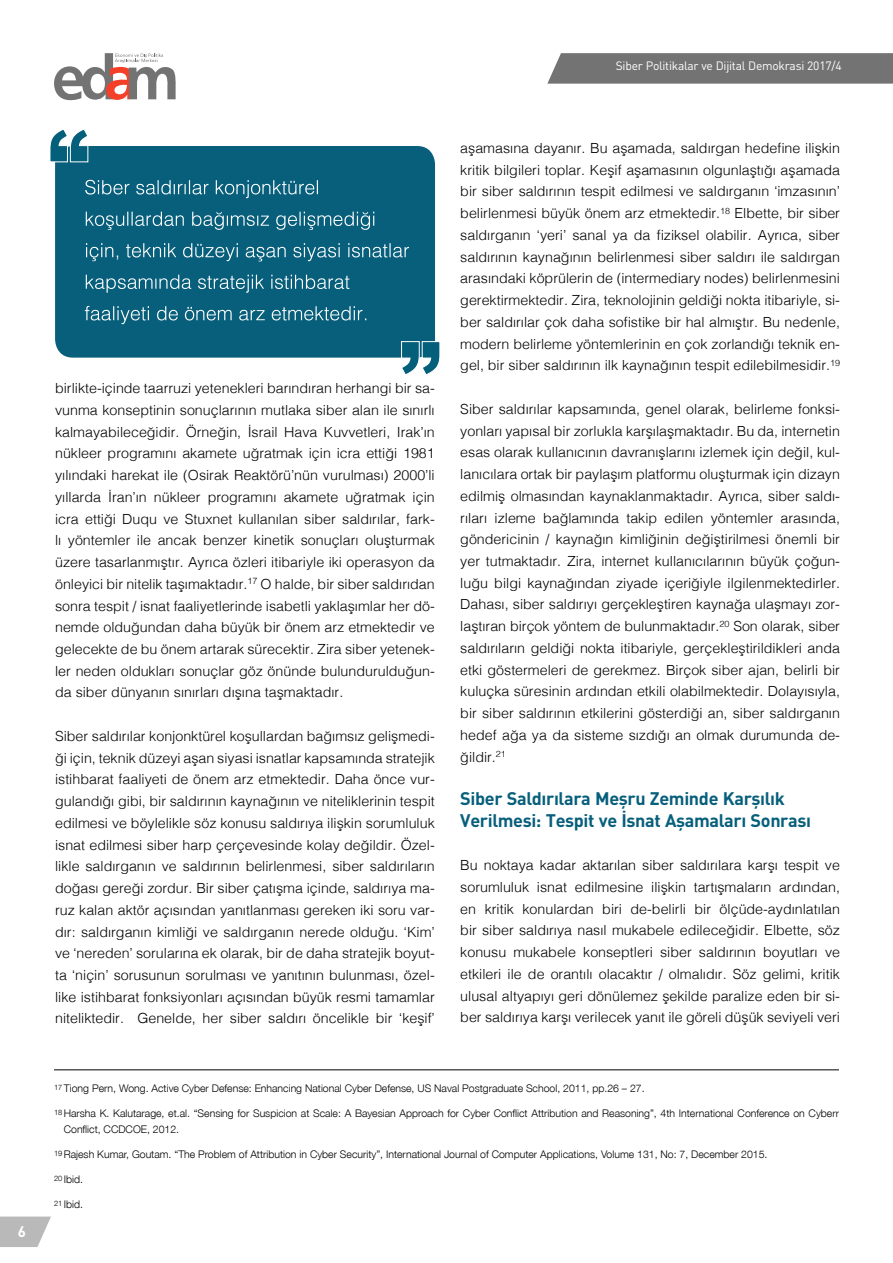
<style>
.page{position:relative;width:893px;height:1263px;background:#fff}
.page>*{position:absolute;margin:0;border:0;box-sizing:border-box;transform-origin:0 0}
.t1{font:700 18px/21.8px "DIN";letter-spacing:-.02em;color:#075f7b}
.t2{font:700 15px "DIN";color:#fff}
.t3{font:300 13.95px/21.8px "Helvetica";color:#000;text-align:justify}
.t4{font:12px "DIN";letter-spacing:-.02em;color:#fff}
.t5{font:300 10.5px/16.2px "Helvetica Neue LT Pro";color:#000}
.t6{font:300 7.5px "Helvetica Neue LT Pro";color:#000}
</style>
<div class="page">
<svg style="left:54px;top:53px;width:122px;height:48px"></svg>
<svg style="left:547px;top:53px;width:346px;height:31px;background:#787878"></svg>
<svg style="left:0;top:1216px;width:51px;height:31px;background:#c3c3c3"></svg>
<div style="left:55px;top:146px;width:380px;height:212px;background:#075f7b;border-radius:18px"></div>
<svg style="left:50px;top:129px;width:39px;height:34px"></svg>
<svg style="left:400px;top:341px;width:40px;height:34px"></svg>
<svg style="left:85px;top:306px;width:281px;height:18px"></svg>
<svg style="left:86px;top:275px;width:263px;height:18px"></svg>
<svg style="left:86px;top:243px;width:323px;height:18px"></svg>
<svg style="left:86px;top:212px;width:288px;height:18px"></svg>
<svg style="left:85px;top:180px;width:233px;height:18px"></svg>
<hr style="left:54px;top:1069px;width:785px;height:1px;background:#000">
<p class="t2" style="left:18px;top:1222px;width:10px">6</p>
<p class="t4" style="left:616px;top:59px;width:227px">Siber Politikalar ve Dijital Demokrasi 2017/4</p>
<p class="t3" style="left:55px;top:376px;width:381px">birlikte-içinde taarruzi yetenekleri barındıran herhangi bir sa&shy;vunma konseptinin sonuçlarının mutlaka siber alan ile sınırlı kalmayabileceğidir. Örneğin, İsrail Hava Kuvvetleri, Irak’ın nükleer programını akamete uğratmak için icra ettiği 1981 yılındaki harekat ile (Osirak Reaktörü’nün vurulması) 2000’li yıllarda İran’ın nükleer programını akamete uğratmak için icra ettiği Duqu ve Stuxnet kullanılan siber saldırılar, fark&shy;lı yöntemler ile ancak benzer kinetik sonuçları oluşturmak üzere tasarlanmıştır. Ayrıca özleri itibariyle iki operasyon da önleyici bir nitelik taşımaktadır.<sup>17</sup> O halde, bir siber saldırıdan sonra tespit / isnat faaliyetlerinde isabetli yaklaşımlar her dö&shy;nemde olduğundan daha büyük bir önem arz etmektedir ve gelecekte de bu önem artarak sürecektir. Zira siber yetenek&shy;ler neden oldukları sonuçlar göz önünde bulundurulduğun&shy;da siber dünyanın sınırları dışına taşmaktadır.</p>
<p class="t3" style="left:55px;top:724px;width:381px">Siber saldırılar konjonktürel koşullardan bağımsız gelişmedi&shy;ği için, teknik düzeyi aşan siyasi isnatlar kapsamında stratejik istihbarat faaliyeti de önem arz etmektedir. Daha önce vur&shy;gulandığı gibi, bir saldırının kaynağının ve niteliklerinin tespit edilmesi ve böylelikle söz konusu saldırıya ilişkin sorumluluk isnat edilmesi siber harp çerçevesinde kolay değildir. Özel&shy;likle saldırganın ve saldırının belirlenmesi, siber saldırıların doğası gereği zordur. Bir siber çatışma içinde, saldırıya ma&shy;ruz kalan aktör açısından yanıtlanması gereken iki soru var&shy;dır: saldırganın kimliği ve saldırganın nerede olduğu. ‘Kim’ ve ‘nereden’ sorularına ek olarak, bir de daha stratejik boyut&shy;ta ‘niçin’ sorusunun sorulması ve yanıtının bulunması, özel&shy;like istihbarat fonksiyonları açısından büyük resmi tamamlar niteliktedir. Genelde, her siber saldırı öncelikle bir ‘keşif’</p>
<p class="t3" style="left:460px;top:136px;width:381px">aşamasına dayanır. Bu aşamada, saldırgan hedefine ilişkin kritik bilgileri toplar. Keşif aşamasının olgunlaştığı aşamada bir siber saldırının tespit edilmesi ve saldırganın ‘imzasının’ belirlenmesi büyük önem arz etmektedir.<sup>18</sup> Elbette, bir siber saldırganın ‘yeri’ sanal ya da fiziksel olabilir. Ayrıca, siber saldırının kaynağının belirlenmesi siber saldırı ile saldırgan arasındaki köprülerin de (intermediary nodes) belirlenmesini gerektirmektedir. Zira, teknolojinin geldiği nokta itibariyle, si&shy;ber saldırılar çok daha sofistike bir hal almıştır. Bu nedenle, modern belirleme yöntemlerinin en çok zorlandığı teknik en&shy;gel, bir siber saldırının ilk kaynağının tespit edilebilmesidir.<sup>19</sup></p>
<p class="t3" style="left:460px;top:397px;width:381px">Siber saldırılar kapsamında, genel olarak, belirleme fonksi&shy;yonları yapısal bir zorlukla karşılaşmaktadır. Bu da, internetin esas olarak kullanıcının davranışlarını izlemek için değil, kul&shy;lanıcılara ortak bir paylaşım platformu oluşturmak için dizayn edilmiş olmasından kaynaklanmaktadır. Ayrıca, siber saldı&shy;rıları izleme bağlamında takip edilen yöntemler arasında, göndericinin / kaynağın kimliğinin değiştirilmesi önemli bir yer tutmaktadır. Zira, internet kullanıcılarının büyük çoğun&shy;luğu bilgi kaynağından ziyade içeriğiyle ilgilenmektedirler.<br>Dahası, siber saldırıyı gerçekleştiren kaynağa ulaşmayı zor&shy;laştıran birçok yöntem de bulunmaktadır.<sup>20</sup> Son olarak, siber saldırıların geldiği nokta itibariyle, gerçekleştirildikleri anda etki göstermeleri de gerekmez. Birçok siber ajan, belirli bir kuluçka süresinin ardından etkili olabilmektedir. Dolayısıyla, bir siber saldırının etkilerini gösterdiği an, siber saldırganın hedef ağa ya da sisteme sızdığı an olmak durumunda de&shy;ğildir.<sup>21</sup></p>
<p class="t1" style="left:460px;top:787px;width:352px">Siber Saldırılara Meşru Zeminde Karşılık<br>Verilmesi: Tespit ve İsnat Aşamaları Sonrası</p>
<p class="t3" style="left:460px;top:853px;width:381px">Bu noktaya kadar aktarılan siber saldırılara karşı tespit ve sorumluluk isnat edilmesine ilişkin tartışmaların ardından, en kritik konulardan biri de-belirli bir ölçüde-aydınlatılan bir siber saldırıya nasıl mukabele edileceğidir. Elbette, söz konusu mukabele konseptleri siber saldırının boyutları ve etkileri ile de orantılı olacaktır / olmalıdır. Söz gelimi, kritik ulusal altyapıyı geri dönülemez şekilde paralize eden bir si&shy;ber saldırıya karşı verilecek yanıt ile göreli düşük seviyeli veri</p>
<p class="t5" style="left:64px;top:1080px;width:582px">Tiong Pern, Wong. Active Cyber Defense: Enhancing National Cyber Defense, US Naval Postgraduate School, 2011, pp.26 – 27.</p>
<p class="t6" style="left:54px;top:1082px;width:10px">17</p>
<p class="t5" style="left:64px;top:1105px;width:777px">Harsha K. Kalutarage, et.al. “Sensing for Suspicion at Scale: A Bayesian Approach for Cyber Conflict Attribution and Reasoning”, 4th International Conference on Cyberr<br>Conflict, CCDCOE, 2012.</p>
<p class="t5" style="left:64px;top:1146px;width:705px">Rajesh Kumar, Goutam. “The Problem of Attribution in Cyber Security”, International Journal of Computer Applications, Volume 131, No: 7, December 2015.</p>
<p class="t5" style="left:64px;top:1171px;width:21px">Ibid.</p>
<p class="t5" style="left:64px;top:1196px;width:21px">Ibid.</p>
<p class="t6" style="left:54px;top:1107px;width:10px">18</p>
<p class="t6" style="left:54px;top:1149px;width:10px">19</p>
<p class="t6" style="left:54px;top:1174px;width:10px">20</p>
<p class="t6" style="left:54px;top:1198px;width:10px">21</p>
</div>
